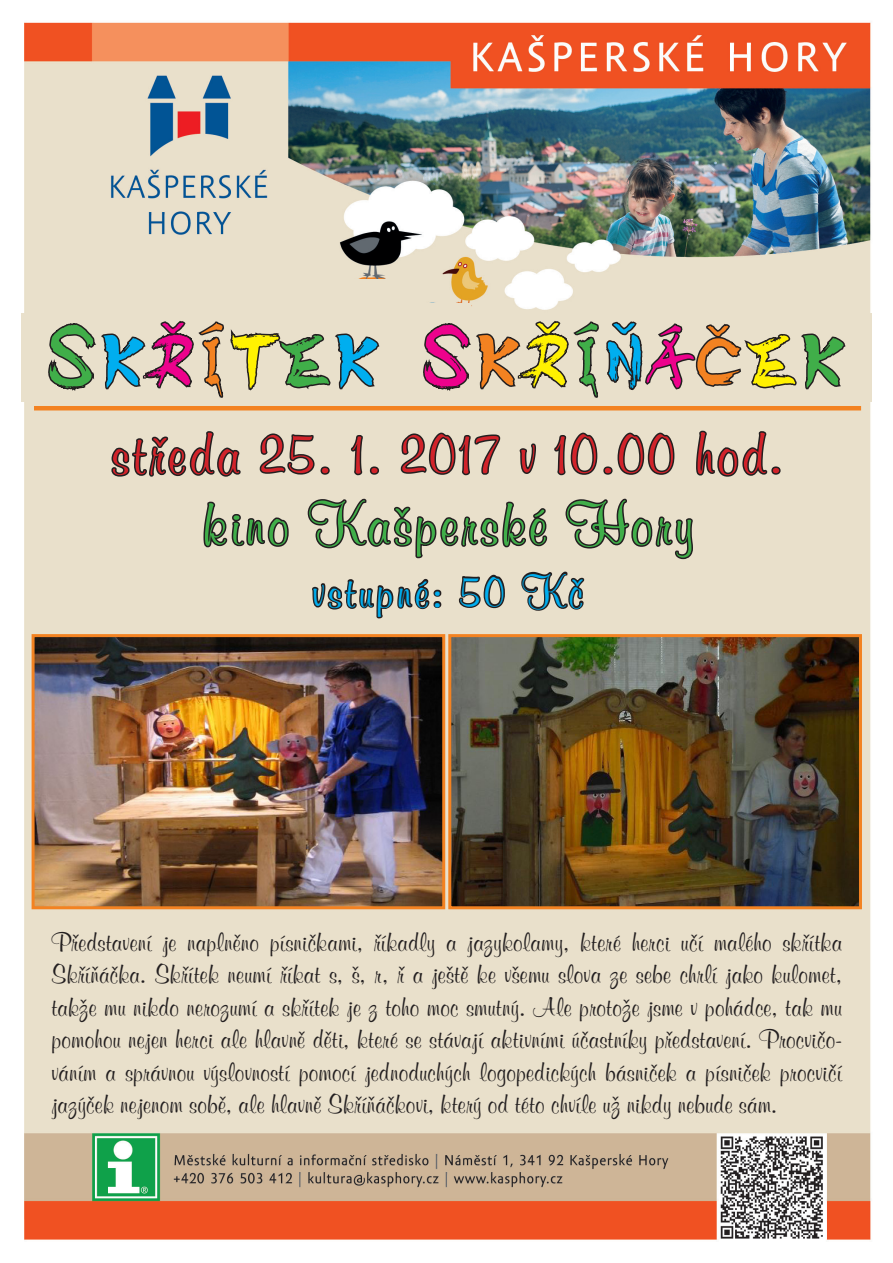
<style>
.page{position:relative;width:893px;height:1263px;background:#fff}
.page>*{position:absolute;margin:0;border:0;box-sizing:border-box;transform-origin:0 0}
.t1{font:91.5px "DIST Inking";letter-spacing:.09em;color:#40ae49}
.t2{font:700 60px "Murray Hill AT";letter-spacing:.05em;color:#d1232a}
.t3{font:700 60px "Murray Hill AT";letter-spacing:.05em;color:#40ae49}
.t4{font:700 46.5px "Murray Hill AT";letter-spacing:.07em;color:#00aeef}
.t5{font:700 27px/32.4px "Murray Hill AT";color:#231f20;text-align:justify}
.s1{color:#00aeef}
.s2{color:#ed028c}
.s3{color:#f38221}
.s4{color:#fff101}
</style>
<div class="page">
<img style="left:24px;top:22px;width:848px;height:1218px">
<img style="left:36px;top:638px;width:405px;height:267px">
<div style="left:32px;top:634px;width:413px;height:275px;border:3px solid #f38221"></div>
<img style="left:452px;top:638px;width:406px;height:267px">
<div style="left:448px;top:634px;width:414px;height:275px;border:3px solid #f38221"></div>
<div style="left:21px;top:313px;width:851px;height:88px;background:#e9e0cb"></div>
<svg style="left:21px;top:211px;width:826px;height:191px"></svg>
<hr style="left:34px;top:406px;width:827px;height:4px;background:#f38221">
<svg style="left:109px;top:427px;width:674px;height:218px;background:#c7beab"></svg>
<div style="left:157px;top:259px;width:185px;height:54px;background:#e9e0cb"></div>
<div style="left:330px;top:279px;width:77px;height:34px;background:#e9e0cb"></div>
<div style="left:422px;top:303px;width:49px;height:15px;background:#e9e0cb"></div>
<p class="t1" style="left:49px;top:297px;width:797px">S<span class="s1">k</span><span class="s2">ř</span><span class="s3">í</span><span class="s4">t</span>e<span class="s1">k</span> <span class="s2">S</span><span class="s3">k</span><span class="s4">ř</span>í<span class="s1">ň</span><span class="s2">á</span><span class="s3">č</span><span class="s4">e</span>k</p>
<p class="t2" style="left:111px;top:417px;width:673px">středa 25. 1. 2017 v 10.00 hod.</p>
<p class="t3" style="left:202px;top:487px;width:493px">kino Kašperské Hory</p>
<p class="t4" style="left:312px;top:563px;width:273px">vstupné: 50 Kč</p>
<p class="t5" style="left:51px;top:925px;width:792px">Představení je naplněno písničkami, říkadly a jazykolamy, které herci učí malého skřítka Skříňáčka. Skřítek neumí říkat s, š, r, ř a ještě ke všemu slova ze sebe chrlí jako kulomet, takže mu nikdo nerozumí a skřítek je z toho moc smutný. Ale protože jsme v pohádce, tak mu pomohou nejen herci ale hlavně děti, které se stávají aktivními účastníky představení. Procvičo&shy;váním a správnou výslovností pomocí jednoduchých logopedických básniček a písniček procvičí jazýček nejenom sobě, ale hlavně Skříňáčkovi, který od této chvíle už nikdy nebude sám.</p>
</div>
